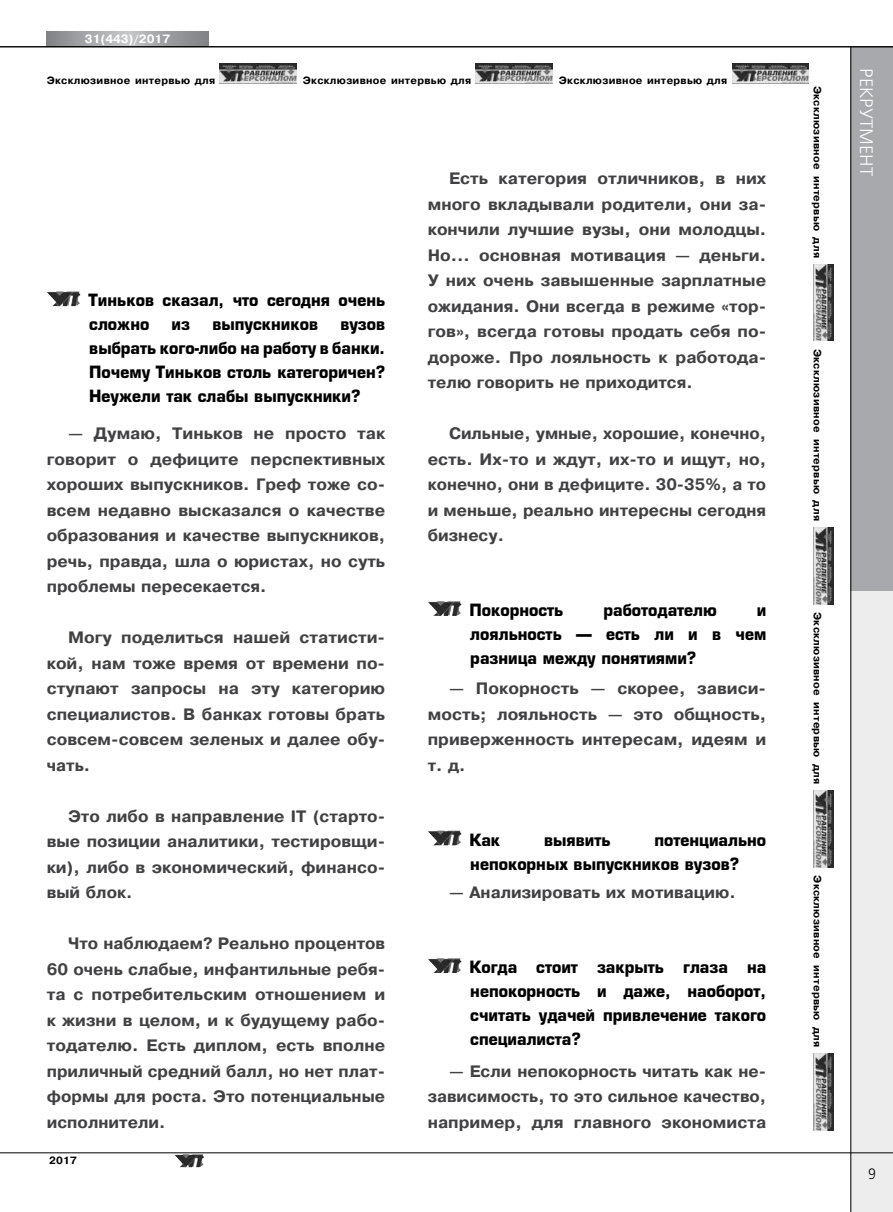
<style>
.page{position:relative;width:893px;height:1212px;background:#fff}
.page>*{position:absolute;margin:0;border:0;box-sizing:border-box;transform-origin:0 0}
.t1{font:18px "Free Set C";color:#fff}
.t2{font:700 16.5px/25.5px "Pragmatica";color:#414042;text-align:justify}
.t3{font:700 16.5px/24px "Europe";color:#000;text-align:justify;scale:.95 1}
.t4{font:15px "Free Set C";color:#000;scale:.9 1}
.t5{font:700 12px "Pragmatica";color:#fff}
.t6{font:700 10.5px "Pragmatica";letter-spacing:.03em;color:#000}
</style>
<div class="page">
<div style="left:850px;top:536px;width:43px;height:676px;background:#ededee"></div>
<div style="left:850px;top:47px;width:43px;height:543px;background:#a7a9ac"></div>
<svg style="left:47px;top:31px;width:161px;height:15px;background:#a1a3a5"></svg>
<hr style="left:850px;top:47px;width:1px;height:1165px;background:#000">
<hr style="left:0;top:1152px;width:893px;height:1px;background:#000">
<img style="left:814px;top:264px;width:19px;height:77px">
<img style="left:814px;top:527px;width:19px;height:77px">
<img style="left:814px;top:790px;width:19px;height:77px">
<img style="left:814px;top:1053px;width:19px;height:77px">
<img style="left:220px;top:64px;width:77px;height:20px">
<img style="left:476px;top:64px;width:77px;height:20px">
<img style="left:732px;top:64px;width:77px;height:20px">
<img style="left:174px;top:1154px;width:30px;height:13px">
<hr style="left:0;top:46px;width:893px;height:1px;background:#000">
<img style="left:47px;top:291px;width:34px;height:15px">
<img style="left:428px;top:601px;width:34px;height:15px">
<img style="left:428px;top:830px;width:34px;height:16px">
<img style="left:428px;top:958px;width:34px;height:15px">
<p class="t5" style="left:85px;top:31px;width:87px">31(443)/2017</p>
<p class="t6" style="left:47px;top:73px;width:170px">Эксклюзивное интервью для</p>
<p class="t6" style="left:303px;top:73px;width:170px">Эксклюзивное интервью для</p>
<p class="t6" style="left:559px;top:73px;width:170px">Эксклюзивное интервью для</p>
<p class="t3" style="left:89px;top:288px;width:314px">Тиньков сказал, что сегодня очень сложно</p>
<p class="t3" style="left:89px;top:312px;width:313px;text-indent:251px">вузов выбрать кого-либо на работу в банки.<br>Почему Тиньков столь категоричен?<br>Неужели так слабы выпускники?</p>
<p class="t2" style="left:47px;top:421px;width:340px;text-indent:21px">— Думаю, Тиньков не просто так говорит о дефиците перспективных хороших выпускников. Греф тоже со&shy;всем недавно высказался о качестве образования и качестве выпускников, речь, правда, шла о юристах, но суть проблемы пересекается.</p>
<p class="t2" style="left:47px;top:625px;width:340px;text-indent:21px">Могу поделиться нашей статисти&shy;кой, нам тоже время от времени по&shy;ступают запросы на эту категорию специалистов. В банках готовы брать совсем-совсем зеленых и далее обу&shy;чать.</p>
<p class="t2" style="left:47px;top:803px;width:340px;text-indent:21px">Это либо в направление IT (старто&shy;вые позиции аналитики, тестировщи&shy;ки), либо в экономический, финансо&shy;вый блок.</p>
<p class="t2" style="left:47px;top:931px;width:340px;text-indent:21px">Что наблюдаем? Реально процентов 60 очень слабые, инфантильные ребя&shy;та с потребительским отношением и к жизни в целом, и к будущему рабо&shy;тодателю. Есть диплом, есть вполне приличный средний балл, но нет плат&shy;формы для роста. Это потенциальные исполнители.</p>
<p class="t3" style="left:172px;top:312px;width:21px">из</p>
<p class="t3" style="left:212px;top:312px;width:113px">выпускников</p>
<p class="t6" style="left:49px;top:1154px;width:29px">2017</p>
<p class="t2" style="left:428px;top:166px;width:340px;text-indent:21px">Есть категория отличников, в них много вкладывали родители, они за&shy;кончили лучшие вузы, они молодцы.<br>Но… основная мотивация — деньги.<br>У них очень завышенные зарплатные ожидания. Они всегда в режиме «тор&shy;гов», всегда готовы продать себя по&shy;дороже. Про лояльность к работода&shy;телю говорить не приходится.</p>
<p class="t2" style="left:428px;top:421px;width:340px;text-indent:21px">Сильные, умные, хорошие, конечно, есть. Их-то и ждут, их-то и ищут, но, конечно, они в дефиците. 30-35%, а то и меньше, реально интересны сегодня бизнесу.</p>
<p class="t3" style="left:470px;top:598px;width:100px">Покорность</p>
<p class="t3" style="left:603px;top:598px;width:121px">работодателю</p>
<p class="t3" style="left:470px;top:598px;width:313px;text-indent:286px">и лояльность — есть ли и в чем разница между понятиями?</p>
<p class="t2" style="left:428px;top:676px;width:340px;text-indent:21px">— Покорность — скорее, зависи&shy;мость; лояльность — это общность, приверженность интересам, идеям и т. д.</p>
<p class="t3" style="left:470px;top:828px;width:34px">Как</p>
<p class="t3" style="left:544px;top:828px;width:72px">выявить</p>
<p class="t3" style="left:470px;top:828px;width:313px;text-indent:184px">потенциально непокорных выпускников вузов?</p>
<p class="t2" style="left:449px;top:880px;width:288px">— Анализировать их мотивацию.</p>
<p class="t3" style="left:470px;top:955px;width:314px">Когда стоит закрыть глаза на непокорность и даже, наоборот, считать удачей привлечение такого специалиста?</p>
<p class="t2" style="left:428px;top:1058px;width:340px;text-indent:21px">— Если непокорность читать как не&shy;зависимость, то это сильное качество, например, для главного экономиста</p>
<p class="t6" style="left:824px;top:86px;width:174px;rotate:90deg">Эксклюзивное интервью для</p>
<p class="t6" style="left:824px;top:349px;width:174px;rotate:90deg">Эксклюзивное интервью для</p>
<p class="t6" style="left:824px;top:612px;width:174px;rotate:90deg">Эксклюзивное интервью для</p>
<p class="t6" style="left:824px;top:875px;width:174px;rotate:90deg">Эксклюзивное интервью для</p>
<p class="t1" style="left:876px;top:68px;width:109px;rotate:90deg">Рекрутмент</p>
<p class="t4" style="left:868px;top:1165px;width:10px">9</p>
</div>
